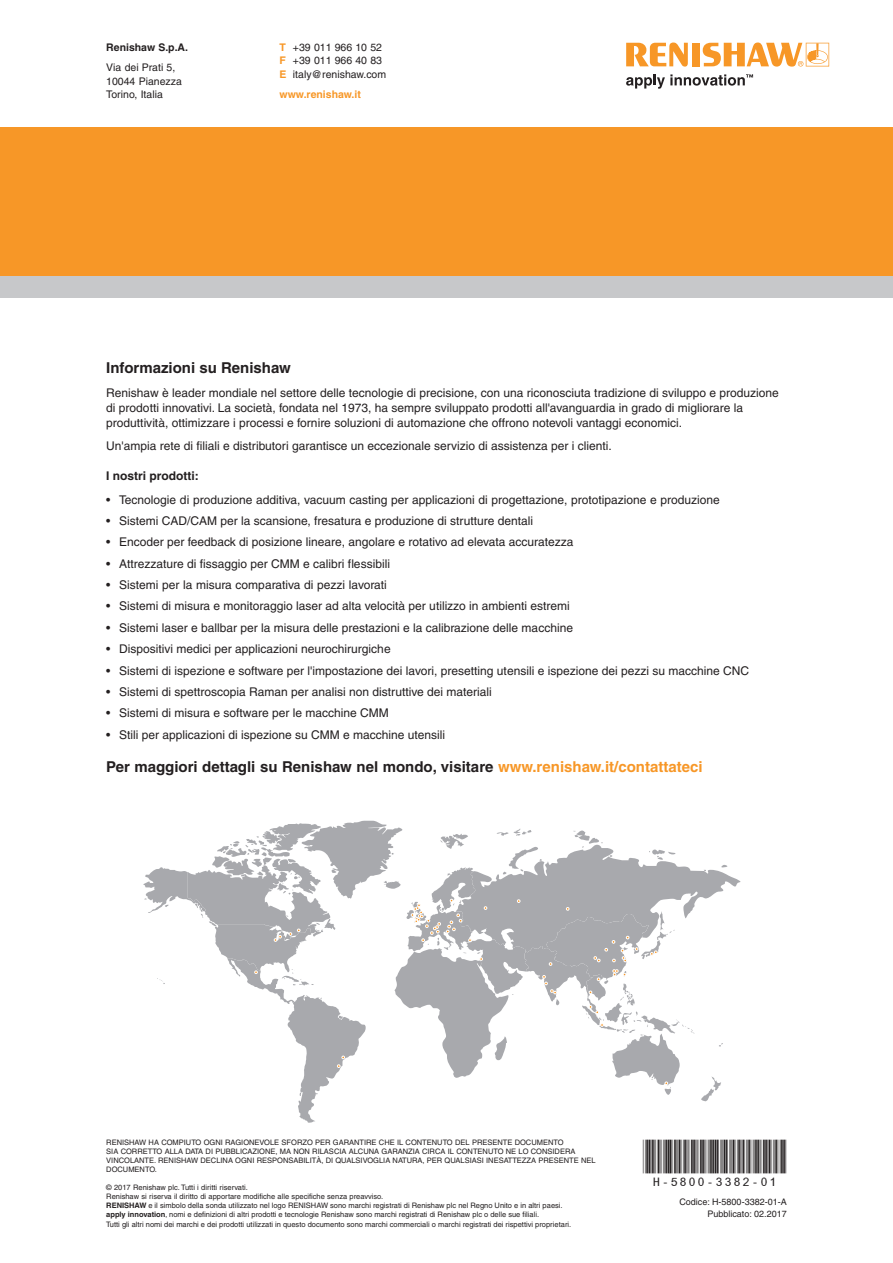
<style>
.page{position:relative;width:893px;height:1263px;background:#fff}
.page>*{position:absolute;margin:0;border:0;box-sizing:border-box;transform-origin:0 0}
.t1{font:48px "MBH16 B";color:#231f20}
.t2{font:700 15px "Helvetica";color:#231f20}
.t3{font:12px/15px "Helvetica";color:#231f20}
.t4{font:700 12px "Helvetica";color:#231f20}
.t5{font:10.5px "Helvetica";color:#231f20}
.t6{font:700 10.5px "Helvetica";color:#f79727}
.t7{font:700 10.5px "Helvetica";color:#231f20}
.t8{font:9px "Helvetica";color:#231f20}
.t9{font:7.5px/9px "Helvetica";color:#231f20}
.s1{color:#f79727}
.s2{font-weight:700}
.s3{font-family:"Minion Pro"}
</style>
<div class="page">
<div style="left:0;top:128px;width:893px;height:148px;background:#f79727"></div>
<div style="left:0;top:276px;width:893px;height:22px;background:#c7c8ca"></div>
<svg style="left:626px;top:43px;width:62px;height:24px"></svg>
<div style="left:692px;top:43px;width:8px;height:23px;background:#f79727"></div>
<svg style="left:703px;top:43px;width:126px;height:24px"></svg>
<svg style="left:626px;top:74px;width:127px;height:15px"></svg>
<svg style="left:143px;top:821px;width:598px;height:302px"></svg>
<p class="t7" style="left:106px;top:41px;width:83px">Renishaw S.p.A.</p>
<p class="t5" style="left:106px;top:61px;width:71px">Via dei Prati 5,</p>
<p class="t5" style="left:106px;top:75px;width:77px">10044 Pianezza</p>
<p class="t5" style="left:106px;top:89px;width:58px">Torino, Italia</p>
<p class="t6" style="left:280px;top:41px;width:8px">T</p>
<p class="t5" style="left:293px;top:41px;width:91px">+39 011 966 10 52</p>
<p class="t6" style="left:280px;top:54px;width:8px">F</p>
<p class="t5" style="left:293px;top:54px;width:91px">+39 011 966 40 83</p>
<p class="t6" style="left:280px;top:68px;width:9px">E</p>
<p class="t5" style="left:293px;top:68px;width:95px">italy@renishaw.com</p>
<p class="t6" style="left:280px;top:88px;width:83px">www.renishaw.it</p>
<p class="t2" style="left:106px;top:359px;width:186px">Informazioni su Renishaw</p>
<p class="t3" style="left:106px;top:385px;width:674px">Renishaw è leader mondiale nel settore delle tecnologie di precisione, con una riconosciuta tradizione di sviluppo e produzione di prodotti innovativi. La società, fondata nel 1973, ha sempre sviluppato prodotti all'avanguardia in grado di migliorare la produttività, ottimizzare i processi e fornire soluzioni di automazione che offrono notevoli vantaggi economici.</p>
<p class="t3" style="left:106px;top:438px;width:507px">Un'ampia rete di filiali e distributori garantisce un eccezionale servizio di assistenza per i clienti.</p>
<p class="t4" style="left:106px;top:468px;width:94px">I nostri prodotti:</p>
<p class="t3" style="left:106px;top:492px;width:615px">• Tecnologie di produzione additiva, vacuum casting per applicazioni di progettazione, prototipazione e produzione</p>
<p class="t3" style="left:106px;top:513px;width:428px">• Sistemi CAD/CAM per la scansione, fresatura e produzione di strutture dentali</p>
<p class="t3" style="left:106px;top:535px;width:469px">• Encoder per feedback di posizione lineare, angolare e rotativo ad elevata accuratezza</p>
<p class="t3" style="left:106px;top:556px;width:285px">• Attrezzature di fissaggio per CMM e calibri flessibili</p>
<p class="t3" style="left:106px;top:577px;width:282px">• Sistemi per la misura comparativa di pezzi lavorati</p>
<p class="t3" style="left:106px;top:599px;width:465px">• Sistemi di misura e monitoraggio laser ad alta velocità per utilizzo in ambienti estremi</p>
<p class="t3" style="left:106px;top:620px;width:468px">• Sistemi laser e ballbar per la misura delle prestazioni e la calibrazione delle macchine</p>
<p class="t3" style="left:106px;top:641px;width:286px">• Dispositivi medici per applicazioni neurochirurgiche</p>
<p class="t3" style="left:106px;top:663px;width:644px">• Sistemi di ispezione e software per l'impostazione dei lavori, presetting utensili e ispezione dei pezzi su macchine CNC</p>
<p class="t3" style="left:106px;top:684px;width:387px">• Sistemi di spettroscopia Raman per analisi non distruttive dei materiali</p>
<p class="t3" style="left:106px;top:706px;width:284px">• Sistemi di misura e software per le macchine CMM</p>
<p class="t3" style="left:106px;top:727px;width:340px">• Stili per applicazioni di ispezione su CMM e macchine utensili</p>
<p class="t2" style="left:106px;top:757px;width:598px">Per maggiori dettagli su Renishaw nel mondo, visitare <span class="s1">www.renishaw.it/contattateci</span></p>
<p class="t9" style="left:106px;top:1138px;width:491px">RENISHAW HA COMPIUTO OGNI RAGIONEVOLE SFORZO PER GARANTIRE CHE IL CONTENUTO DEL PRESENTE DOCUMENTO<br>SIA CORRETTO ALLA DATA DI PUBBLICAZIONE, MA NON RILASCIA ALCUNA GARANZIA CIRCA IL CONTENUTO NE LO CONSIDERA VINCOLANTE. RENISHAW DECLINA OGNI RESPONSABILITÀ, DI QUALSIVOGLIA NATURA, PER QUALSIASI INESATTEZZA PRESENTE NEL DOCUMENTO.</p>
<p class="t9" style="left:106px;top:1183px;width:278px">© 2017 Renishaw plc. Tutti i diritti riservati.<br>Renishaw si riserva il diritto di apportare modifiche alle specifiche senza preavviso.</p>
<p class="t9" style="left:106px;top:1201px;width:458px"><span class="s2">RENISHAW</span> e il simbolo della sonda utilizzato nel logo RENISHAW sono marchi registrati di Renishaw plc nel Regno Unito e in altri paesi. <span class="s2">apply innovation</span><span class="s3">,</span> nomi e definizioni di altri prodotti e tecnologie Renishaw sono marchi registrati di Renishaw plc o delle sue filiali.</p>
<p class="t9" style="left:106px;top:1219px;width:467px">Tutti gli altri nomi dei marchi e dei prodotti utilizzati in questo documento sono marchi commerciali o marchi registrati dei rispettivi proprietari.</p>
<p class="t1" style="left:643px;top:1141px;width:145px">*H-5800-3382-01*</p>
<p class="t8" style="left:679px;top:1197px;width:109px">Codice: H-5800-3382-01-A</p>
<p class="t8" style="left:708px;top:1209px;width:81px">Pubblicato: 02.2017</p>
</div>
